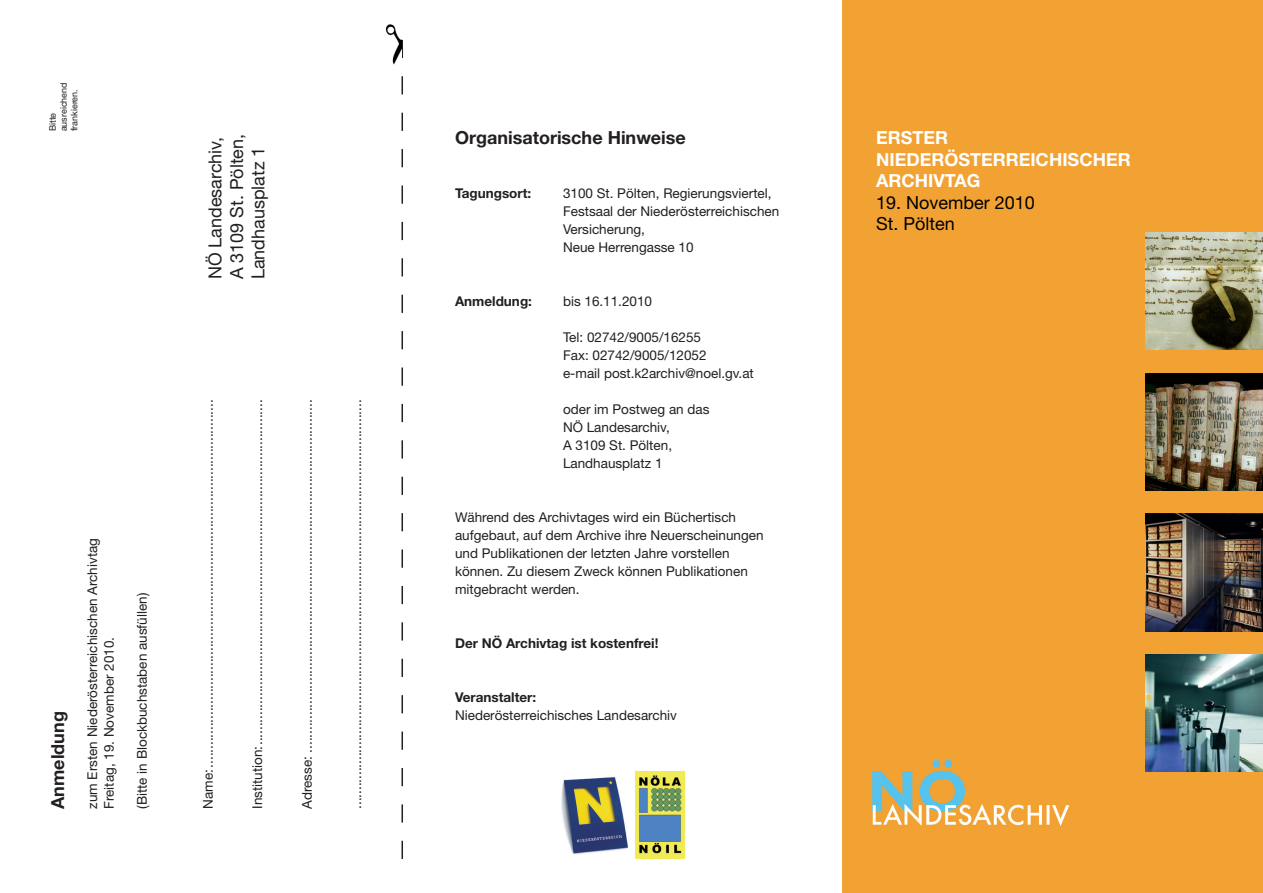
<style>
.page{position:relative;width:1263px;height:893px;background:#fff}
.page>*{position:absolute;margin:0;border:0;box-sizing:border-box;transform-origin:0 0}
.t1{font:18px/21.6px "Helvetica Neue";color:#231f20}
.t2{font:700 18px/21.6px "Helvetica Neue";color:#fff}
.t3{font:700 18px "Helvetica Neue";color:#231f20}
.t4{font:18px/21.6px "Helvetica Neue";color:#000}
.t5{font:13.5px/18px "Helvetica Neue";color:#231f20}
.t6{font:700 13.5px "Helvetica Neue";color:#231f20}
.t7{font:9px/10.8px "Helvetica Neue";color:#231f20}
</style>
<div class="page">
<div style="left:842px;top:0;width:421px;height:893px;background:#f2a233"></div>
<img style="left:872px;top:759px;width:198px;height:67px">
<img style="left:1146px;top:373px;width:117px;height:117px">
<img style="left:1146px;top:514px;width:117px;height:117px">
<img style="left:1146px;top:655px;width:117px;height:117px">
<img style="left:1146px;top:233px;width:117px;height:117px">
<svg style="left:401px;top:40px;width:2px;height:819px"></svg>
<img style="left:386px;top:25px;width:15px;height:39px">
<img style="left:561px;top:777px;width:67px;height:78px">
<img style="left:636px;top:772px;width:48px;height:87px">
<p class="t7" style="left:47px;top:131px;width:51px;rotate:-90deg">Bitte ausreichend frankieren.</p>
<h1 class="t3" style="left:47px;top:809px;width:99px;rotate:-90deg">Anmeldung</h1>
<p class="t5" style="left:84px;top:809px;width:272px;line-height:16.5px;rotate:-90deg">zum Ersten Niederösterreichischen Archivtag<br>Freitag, 19. November 2010.</p>
<p class="t5" style="left:133px;top:809px;width:218px;rotate:-90deg">(Bitte in Blockbuchstaben ausfüllen)</p>
<h1 class="t1" style="left:204px;top:279px;width:147px;rotate:-90deg">NÖ Landesarchiv,<br>A 3109 St. Pölten,<br>Landhausplatz 1</h1>
<p class="t5" style="left:199px;top:809px;width:411px;rotate:-90deg">Name:..................................................................................................</p>
<p class="t5" style="left:248px;top:809px;width:411px;rotate:-90deg">Institution:............................................................................................</p>
<p class="t5" style="left:298px;top:809px;width:411px;rotate:-90deg">Adresse: ..............................................................................................</p>
<p class="t5" style="left:347px;top:809px;width:411px;rotate:-90deg">.............................................................................................................</p>
<h1 class="t3" style="left:455px;top:126px;width:232px">Organisatorische Hinweise</h1>
<p class="t6" style="left:455px;top:185px;width:78px">Tagungsort:</p>
<p class="t5" style="left:563px;top:184px;width:218px">3100 St. Pölten, Regierungsviertel,<br>Festsaal der Niederösterreichischen<br>Versicherung,<br>Neue Herrengasse 10</p>
<p class="t6" style="left:455px;top:293px;width:78px">Anmeldung:</p>
<p class="t5" style="left:563px;top:292px;width:91px">bis 16.11.2010</p>
<p class="t5" style="left:563px;top:328px;width:192px">Tel: 02742/9005/16255<br>Fax: 02742/9005/12052<br>e-mail post.k2archiv@noel.gv.at</p>
<p class="t5" style="left:563px;top:400px;width:148px">oder im Postweg an das<br>NÖ Landesarchiv,<br>A 3109 St. Pölten,<br>Landhausplatz 1</p>
<p class="t5" style="left:455px;top:508px;width:310px">Während des Archivtages wird ein Büchertisch aufgebaut, auf dem Archive ihre Neuerscheinungen und Publikationen der letzten Jahre vorstellen können. Zu diesem Zweck können Publikationen mitgebracht werden.</p>
<p class="t6" style="left:455px;top:635px;width:205px">Der NÖ Archivtag ist kostenfrei!</p>
<p class="t6" style="left:455px;top:689px;width:83px">Veranstalter:</p>
<p class="t5" style="left:455px;top:706px;width:224px">Niederösterreichisches Landesarchiv</p>
<h1 class="t2" style="left:876px;top:126px;width:256px">ERSTER<br>NIEDERÖSTERREICHISCHER<br>ARCHIVTAG</h1>
<h1 class="t4" style="left:876px;top:191px;width:160px">19. November 2010<br>St. Pölten</h1>
</div>
